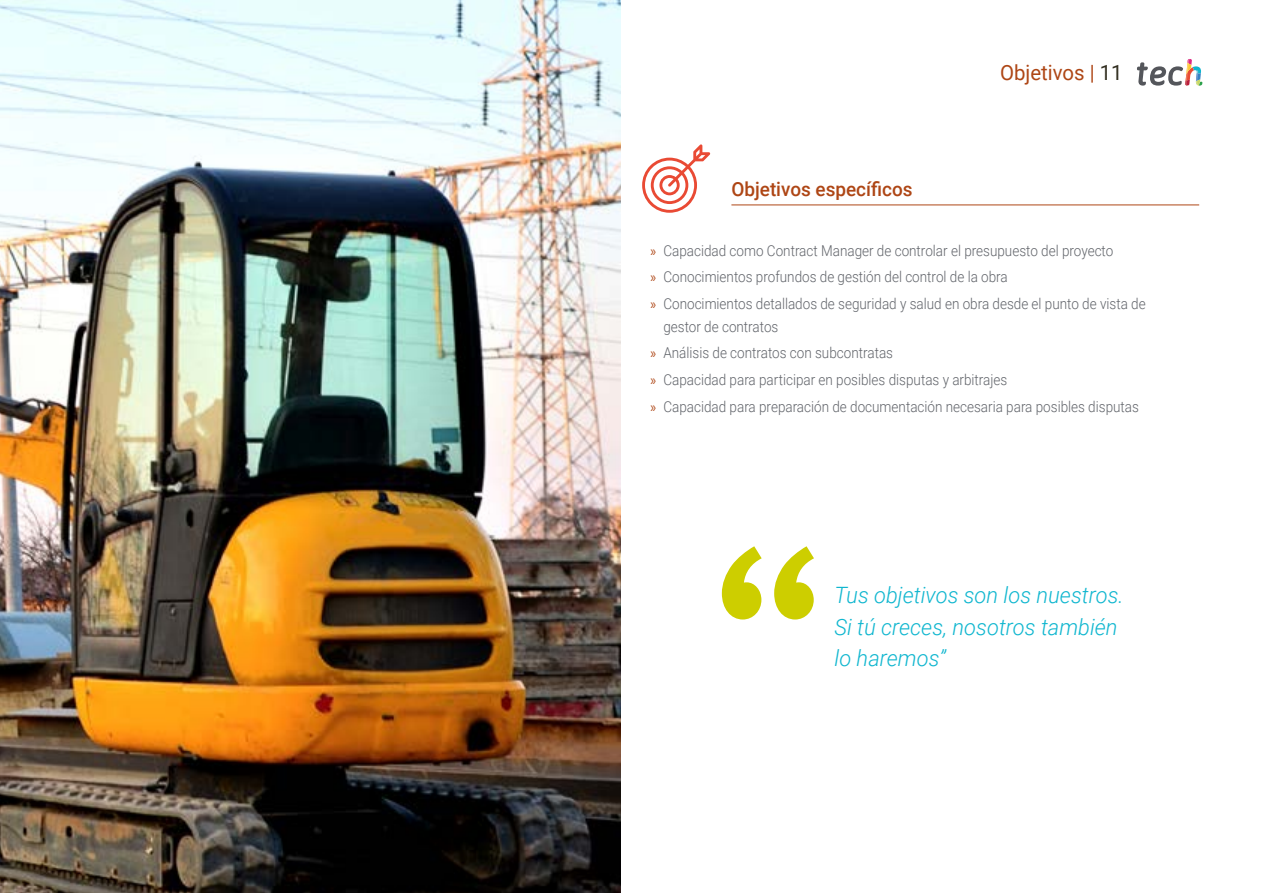
<style>
.page{position:relative;width:1263px;height:893px;background:#fff}
.page>*{position:absolute;margin:0;border:0;box-sizing:border-box;transform-origin:0 0}
.t1{font:italic 300 22.5px/31.5px "Roboto";color:#0fb6cf}
.t2{font:21px "Roboto";color:#ae4615}
.t3{font:500 19.5px "Roboto";color:#ae4615}
.t4{font:300 15px/26.7px "Roboto";color:#61646a;scale:.9 1}
.s1{color:#312e20}
.s2{font-family:"Myriad Pro";font-weight:400;color:#ae4615}
</style>
<div class="page">
<hr style="left:731px;top:205px;width:468px;height:1px;background:#ae4615">
<svg style="left:642px;top:144px;width:68px;height:69px"></svg>
<img style="left:0;top:0;width:621px;height:893px">
<svg style="left:1137px;top:59px;width:65px;height:27px"></svg>
<svg style="left:722px;top:546px;width:92px;height:73px"></svg>
<h3 class="t3" style="left:731px;top:176px;width:183px">Objetivos específicos</h3>
<h2 class="t2" style="left:1000px;top:57px;width:124px">Objetivos | <span class="s1">11</span></h2>
<p class="t4" style="left:651px;top:236px;width:552px"><span class="s2">»</span> Capacidad como Contract Manager de controlar el presupuesto del proyecto<br><span class="s2">»</span> Conocimientos profundos de gestión del control de la obra<br><span class="s2">»</span> Conocimientos detallados de seguridad y salud en obra desde el punto de vista de</p>
<p class="t4" style="left:651px;top:312px;width:544px;text-indent:13px">gestor de contratos<br><span class="s2">»</span> Análisis de contratos con subcontratas<br><span class="s2">»</span> Capacidad para participar en posibles disputas y arbitrajes<br><span class="s2">»</span> Capacidad para preparación de documentación necesaria para posibles disputas</p>
<h1 class="t1" style="left:834px;top:579px;width:291px">Tus objetivos son los nuestros.<br>Si tú creces, nosotros también lo haremos”</h1>
</div>
